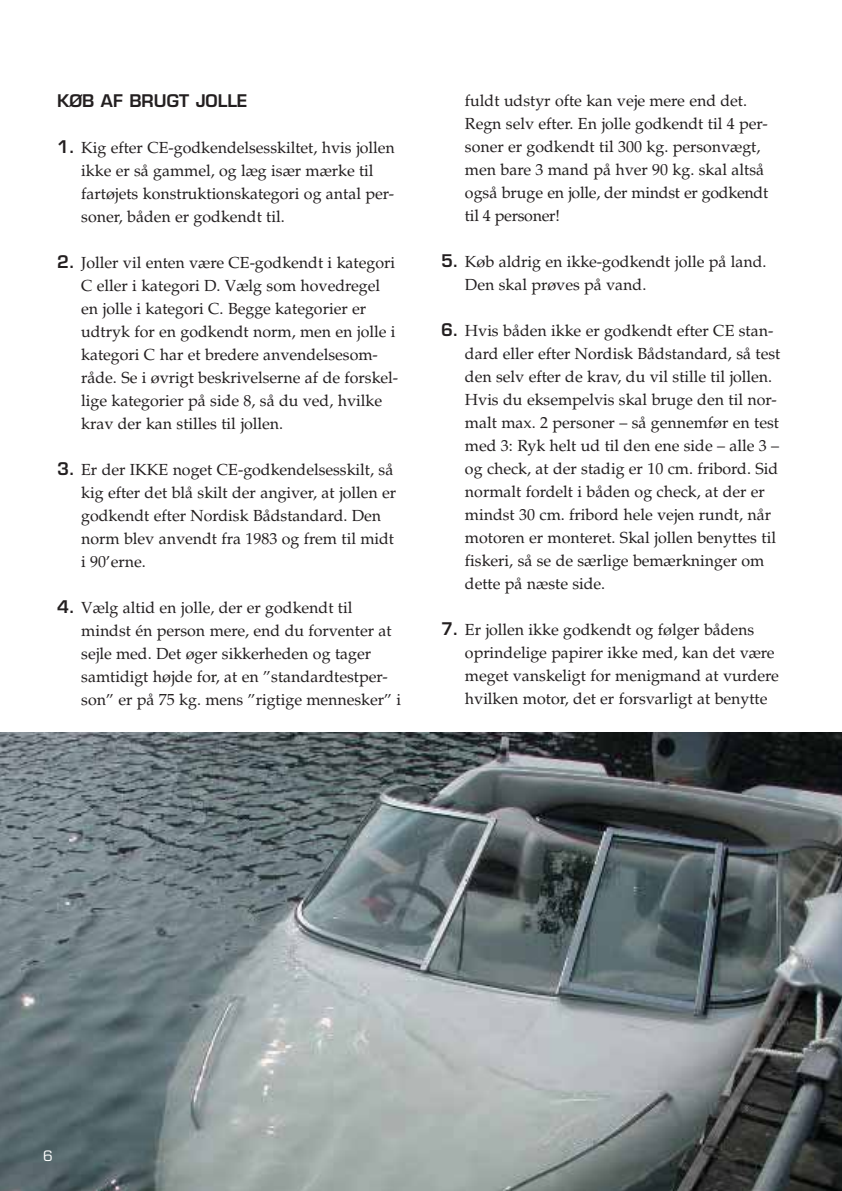
<style>
.page{position:relative;width:842px;height:1191px;background:#fff}
.page>*{position:absolute;margin:0;border:0;box-sizing:border-box;transform-origin:0 0}
.t1{font:600 17px "Eurostile";color:#231f20}
.t2{font:16px/23px "Palatino";color:#231f20}
.t3{font:14px "Eurostile";color:#fff}
.s1{font-family:"Eurostile";font-weight:600;font-size:17px}
</style>
<div class="page">
<img style="left:0;top:732px;width:842px;height:459px">
<p class="t1" style="left:57px;top:94px;width:192px">KØB AF BRUGT JOLLE</p>
<p class="t2" style="left:81px;top:138px;width:315px;text-indent:-24px"><span class="s1">1.</span> Kig efter CE-godkendelsesskiltet, hvis jollen ikke er så gammel, og læg især mærke til fartøjets konstruktionskategori og antal per&shy;soner, båden er godkendt til.</p>
<p class="t2" style="left:81px;top:253px;width:318px;text-indent:-24px"><span class="s1">2.</span> Joller vil enten være CE-godkendt i kategori C eller i kategori D. Vælg som hovedregel en jolle i kategori C. Begge kategorier er udtryk for en godkendt norm, men en jolle i kategori C har et bredere anvendelsesom&shy;råde. Se i øvrigt beskrivelserne af de forskel&shy;lige kategorier på side 8, så du ved, hvilke krav der kan stilles til jollen.</p>
<p class="t2" style="left:81px;top:460px;width:316px;text-indent:-24px"><span class="s1">3.</span> Er der IKKE noget CE-godkendelsesskilt, så kig efter det blå skilt der angiver, at jollen er godkendt efter Nordisk Bådstandard. Den norm blev anvendt fra 1983 og frem til midt i 90’erne.</p>
<p class="t2" style="left:81px;top:598px;width:321px;text-indent:-24px"><span class="s1">4.</span> Vælg altid en jolle, der er godkendt til mindst én person mere, end du forventer at sejle med. Det øger sikkerheden og tager samtidigt højde for, at en ”standardtestper&shy;son” er på 75 kg. mens ”rigtige mennesker” i</p>
<p class="t2" style="left:465px;top:91px;width:304px">fuldt udstyr ofte kan veje mere end det.<br>Regn selv efter. En jolle godkendt til 4 per-</p>
<p class="t2" style="left:465px;top:160px;width:305px">men bare 3 mand på hver 90 kg. skal altså også bruge en jolle, der mindst er godkendt til 4 personer!</p>
<p class="t2" style="left:465px;top:252px;width:303px;text-indent:-24px"><span class="s1">5.</span> Køb aldrig en ikke-godkendt jolle på land.<br>Den skal prøves på vand.</p>
<p class="t2" style="left:465px;top:321px;width:317px;text-indent:-24px"><span class="s1">6.</span> Hvis båden ikke er godkendt efter CE stan&shy;dard eller efter Nordisk Bådstandard, så test den selv efter de krav, du vil stille til jollen.<br>Hvis du eksempelvis skal bruge den til nor&shy;malt max. 2 personer – så gennemfør en test med 3: Ryk helt ud til den ene side – alle 3 – og check, at der stadig er 10 cm. fribord. Sid normalt fordelt i båden og check, at der er mindst 30 cm. fribord hele vejen rundt, når motoren er monteret. Skal jollen benyttes til fiskeri, så se de særlige bemærkninger om dette på næste side.</p>
<p class="t2" style="left:465px;top:620px;width:315px;text-indent:-24px"><span class="s1">7.</span> Er jollen ikke godkendt og følger bådens oprindelige papirer ikke med, kan det være meget vanskeligt for menigmand at vurdere hvilken motor, det er forsvarligt at benytte</p>
<p class="t2" style="left:465px;top:137px;width:297px">soner er godkendt til 300 kg. personvægt,</p>
<p class="t3" style="left:43px;top:1150px;width:11px">6</p>
</div>
